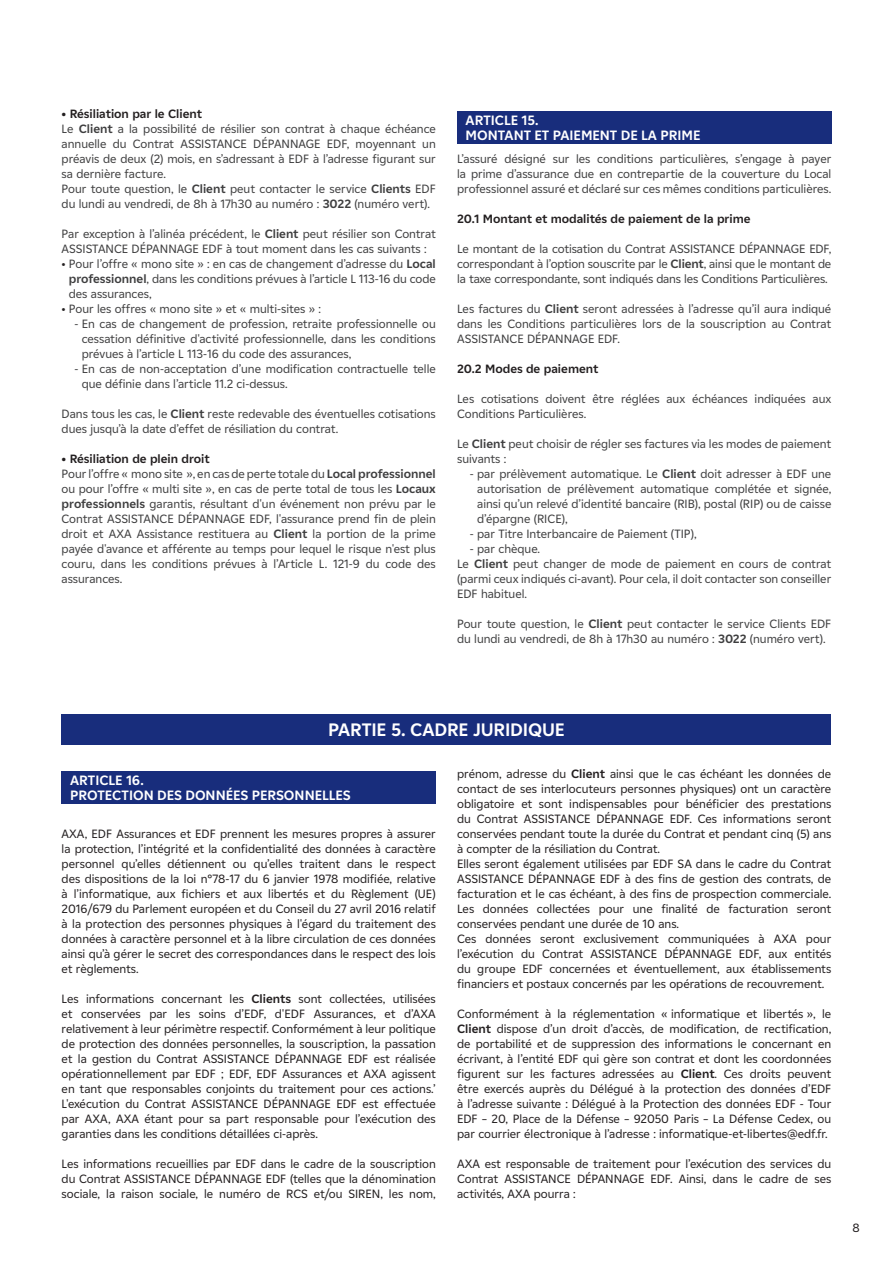
<style>
.page{position:relative;width:893px;height:1263px;background:#fff}
.page>*{position:absolute;margin:0;border:0;box-sizing:border-box;transform-origin:0 0}
.t1{font:700 18px "EDF2020";letter-spacing:-.01em;color:#fff}
.t2{font:700 13.5px/14.2px "EDF2020";color:#fff}
.t3{font:12px/15px "EDF2020";color:#231f20;text-align:justify}
.t4{font:12px/15px "EDF2020";color:#3e3e3f}
.t5{font:700 12px "EDF2020";color:#231f20}
.s1{font-weight:700;color:#231f20}
.s2{font-weight:700}
.s3{color:#231f20}
</style>
<div class="page">
<div style="left:457px;top:111px;width:374px;height:33px;background:#182d7c"></div>
<div style="left:62px;top:714px;width:769px;height:30px;background:#182d7c"></div>
<div style="left:62px;top:771px;width:374px;height:33px;background:#182d7c"></div>
<p class="t4" style="left:62px;top:105px;width:376px"><span class="s1">• Résiliation par le Client<br></span>Le <span class="s2">Client</span> a la possibilité de résilier son contrat à chaque échéance annuelle du Contrat ASSISTANCE DÉPANNAGE EDF, moyennant un préavis de deux (2) mois, en s’adressant à EDF à l’adresse figurant sur sa dernière facture.<br>Pour toute question, le <span class="s2">Client</span> peut contacter le service <span class="s2">Clients</span> EDF du lundi au vendredi, de 8h à 17h30 au numéro : <span class="s2">3022</span> (numéro vert).</p>
<p class="t4" style="left:62px;top:225px;width:376px">Par exception à l’alinéa précédent, le <span class="s2">Client</span> peut résilier son Contrat<br>ASSISTANCE DÉPANNAGE EDF à tout moment dans les cas suivants :</p>
<p class="t4" style="left:69px;top:255px;width:368px;text-align:justify;text-indent:-7px"><span class="s3">•</span> Pour l’offre « mono site » : en cas de changement d’adresse du <span class="s2">Local professionnel</span>, dans les conditions prévues à l’article L 113-16 du code des assurances,</p>
<p class="t4" style="left:62px;top:300px;width:261px"><span class="s3">•</span> Pour les offres « mono site » et « multi-sites » :</p>
<p class="t4" style="left:82px;top:315px;width:356px;text-align:justify;text-indent:-7px">- En cas de changement de profession, retraite professionnelle ou cessation définitive d'activité professionnelle, dans les conditions prévues à l’article L 113-16 du code des assurances,</p>
<p class="t4" style="left:82px;top:360px;width:356px;text-indent:-7px">- En cas de non-acceptation d’une modification contractuelle telle que définie dans l’article 11.2 ci-dessus.</p>
<p class="t4" style="left:62px;top:405px;width:376px">Dans tous les cas, le <span class="s2">Client</span> reste redevable des éventuelles cotisations dues jusqu’à la date d’effet de résiliation du contrat.</p>
<p class="t4" style="left:62px;top:450px;width:376px"><span class="s1">• Résiliation de plein droit<br></span>Pour l’offre « mono site », en cas de perte totale du <span class="s2">Local professionnel </span>ou pour l’offre « multi site », en cas de perte total de tous les <span class="s2">Locaux professionnels</span> garantis, résultant d'un événement non prévu par le Contrat ASSISTANCE DÉPANNAGE EDF, l'assurance prend fin de plein droit et AXA Assistance restituera au <span class="s2">Client</span> la portion de la prime payée d'avance et afférente au temps pour lequel le risque n'est plus couru, dans les conditions prévues à l’Article L. 121-9 du code des assurances.</p>
<p class="t2" style="left:466px;top:113px;width:236px">ARTICLE 15.<br>MONTANT ET PAIEMENT DE LA PRIME</p>
<p class="t4" style="left:457px;top:150px;width:376px;text-align:justify">L’assuré désigné sur les conditions particulières, s’engage à payer la prime d’assurance due en contrepartie de la couverture du Local professionnel assuré et déclaré sur ces mêmes conditions particulières.</p>
<p class="t5" style="left:457px;top:210px;width:295px">20.1 Montant et modalités de paiement de la prime</p>
<p class="t4" style="left:457px;top:240px;width:376px;text-align:justify">Le montant de la cotisation du Contrat ASSISTANCE DÉPANNAGE EDF, correspondant à l’option souscrite par le <span class="s2">Client</span>, ainsi que le montant de la taxe correspondante, sont indiqués dans les Conditions Particulières.</p>
<p class="t4" style="left:457px;top:300px;width:376px;text-align:justify">Les factures du <span class="s2">Client</span> seront adressées à l’adresse qu’il aura indiqué dans les Conditions particulières lors de la souscription au Contrat ASSISTANCE DÉPANNAGE EDF.</p>
<p class="t5" style="left:457px;top:360px;width:143px">20.2 Modes de paiement</p>
<p class="t4" style="left:457px;top:390px;width:376px">Les cotisations doivent être réglées aux échéances indiquées aux<br>Conditions Particulières.</p>
<p class="t4" style="left:457px;top:435px;width:376px">Le <span class="s2">Client</span> peut choisir de régler ses factures via les modes de paiement suivants :</p>
<p class="t4" style="left:477px;top:465px;width:356px;text-align:justify;text-indent:-7px">- par prélèvement automatique. Le <span class="s2">Client</span> doit adresser à EDF une autorisation de prélèvement automatique complétée et signée, ainsi qu’un relevé d’identité bancaire (RIB), postal (RIP) ou de caisse d’épargne (RICE),</p>
<p class="t4" style="left:470px;top:525px;width:228px">- par Titre Interbancaire de Paiement (TIP),</p>
<p class="t4" style="left:457px;top:540px;width:376px;text-indent:13px">- par chèque.<br>Le <span class="s2">Client</span> peut changer de mode de paiement en cours de contrat (parmi ceux indiqués ci-avant). Pour cela, il doit contacter son conseiller EDF habituel.</p>
<p class="t4" style="left:457px;top:615px;width:376px">Pour toute question, le <span class="s2">Client</span> peut contacter le service Clients EDF du lundi au vendredi, de 8h à 17h30 au numéro : <span class="s2">3022</span> (numéro vert).</p>
<h1 class="t1" style="left:328px;top:717px;width:238px">PARTIE 5. CADRE JURIDIQUE</h1>
<p class="t2" style="left:70px;top:773px;width:282px">ARTICLE 16.<br>PROTECTION DES DONNÉES PERSONNELLES</p>
<p class="t3" style="left:62px;top:825px;width:376px">AXA, EDF Assurances et EDF prennent les mesures propres à assurer la protection, l’intégrité et la confidentialité des données à caractère personnel qu’elles détiennent ou qu’elles traitent dans le respect des dispositions de la loi n°78-17 du 6 janvier 1978 modifiée, relative à l’informatique, aux fichiers et aux libertés et du Règlement (UE)<br>2016/679 du Parlement européen et du Conseil du 27 avril 2016 relatif à la protection des personnes physiques à l'égard du traitement des données à caractère personnel et à la libre circulation de ces données ainsi qu’à gérer le secret des correspondances dans le respect des lois et règlements.</p>
<p class="t3" style="left:62px;top:990px;width:376px">Les informations concernant les <span class="s2">Clients</span> sont collectées, utilisées et conservées par les soins d’EDF, d'EDF Assurances, et d’AXA relativement à leur périmètre respectif. Conformément à leur politique de protection des données personnelles, la souscription, la passation et la gestion du Contrat ASSISTANCE DÉPANNAGE EDF est réalisée opérationnellement par EDF ; EDF, EDF Assurances et AXA agissent en tant que responsables conjoints du traitement pour ces actions.’ L'exécution du Contrat ASSISTANCE DÉPANNAGE EDF est effectuée par AXA, AXA étant pour sa part responsable pour l’exécution des garanties dans les conditions détaillées ci-après.</p>
<p class="t3" style="left:62px;top:1155px;width:376px">Les informations recueillies par EDF dans le cadre de la souscription du Contrat ASSISTANCE DÉPANNAGE EDF (telles que la dénomination sociale, la raison sociale, le numéro de RCS et/ou SIREN, les nom,</p>
<p class="t3" style="left:457px;top:765px;width:376px;text-align:left">prénom, adresse du <span class="s2">Client</span> ainsi que le cas échéant les données de contact de ses interlocuteurs personnes physiques) ont un caractère obligatoire et sont indispensables pour bénéficier des prestations du Contrat ASSISTANCE DÉPANNAGE EDF. Ces informations seront conservées pendant toute la durée du Contrat et pendant cinq (5) ans à compter de la résiliation du Contrat.<br>Elles seront également utilisées par EDF SA dans le cadre du Contrat ASSISTANCE DÉPANNAGE EDF à des fins de gestion des contrats, de facturation et le cas échéant, à des fins de prospection commerciale.<br>Les données collectées pour une finalité de facturation seront conservées pendant une durée de 10 ans.<br>Ces données seront exclusivement communiquées à AXA pour l’exécution du Contrat ASSISTANCE DÉPANNAGE EDF, aux entités du groupe EDF concernées et éventuellement, aux établissements financiers et postaux concernés par les opérations de recouvrement.</p>
<p class="t3" style="left:457px;top:1005px;width:376px">Conformément à la réglementation « informatique et libertés », le <span class="s2">Client</span> dispose d’un droit d’accès, de modification, de rectification, de portabilité et de suppression des informations le concernant en écrivant, à l’entité EDF qui gère son contrat et dont les coordonnées figurent sur les factures adressées au <span class="s2">Client</span>. Ces droits peuvent être exercés auprès du Délégué à la protection des données d’EDF à l’adresse suivante : Délégué à la Protection des données EDF - Tour EDF – 20, Place de la Défense – 92050 Paris – La Défense Cedex, ou par courrier électronique à l’adresse : informatique-et-libertes@edf.fr.</p>
<p class="t3" style="left:457px;top:1155px;width:376px">AXA est responsable de traitement pour l’exécution des services du Contrat ASSISTANCE DÉPANNAGE EDF. Ainsi, dans le cadre de ses activités, AXA pourra :</p>
<p class="t3" style="left:852px;top:1219px;width:9px">8</p>
</div>
